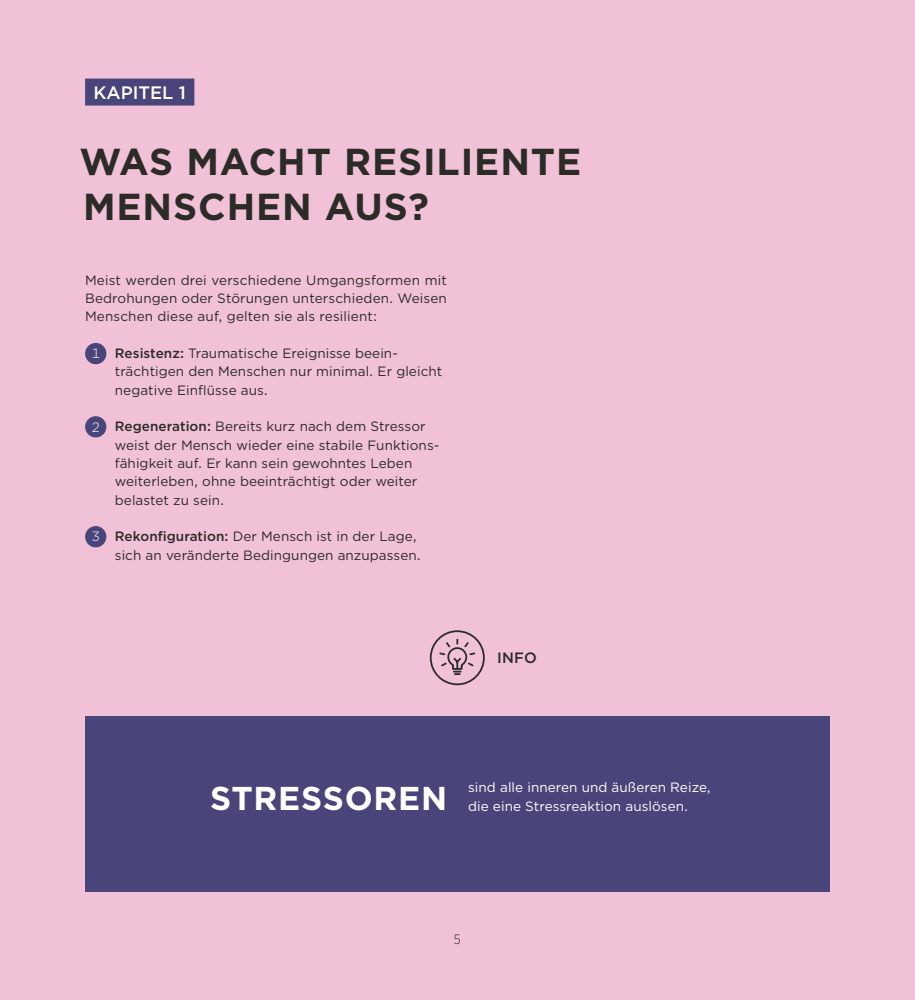
<style>
.page{position:relative;width:915px;height:1000px;background:#fff}
.page>*{position:absolute;margin:0;border:0;box-sizing:border-box;transform-origin:0 0}
.t1{font:700 37.5px/45px "Gotham";letter-spacing:.025em;color:#2b2b27}
.t2{font:700 33px "Gotham";letter-spacing:.025em;color:#fff}
.t3{font:500 18px "Gotham";color:#fff}
.t4{font:500 15px "Gotham";color:#2b2b27}
.t5{font:13.5px/18.3px "Gotham";letter-spacing:.005em;color:#2b2b27}
.t6{font:13.5px/18.3px "Gotham";letter-spacing:.005em;color:#fff}
.t7{font:300 13.5px "Gotham Narrow";color:#2b2b27}
.s1{font-weight:300;color:#fff}
.s2{font-weight:500}
</style>
<div class="page">
<div style="left:0;top:0;width:914px;height:999px;background:#f1c1d7"></div>
<div style="left:85px;top:343px;width:21px;height:21px;background:#494479;border-radius:50%"></div>
<div style="left:85px;top:416px;width:21px;height:21px;background:#494479;border-radius:50%"></div>
<div style="left:85px;top:526px;width:21px;height:21px;background:#494479;border-radius:50%"></div>
<div style="left:429px;top:630px;width:55px;height:55px;border:2px solid #2b2b27;border-radius:50%"></div>
<svg style="left:438px;top:637px;width:38px;height:37px"></svg>
<div style="left:85px;top:716px;width:744px;height:175px;background:#494479"></div>
<div style="left:85px;top:78px;width:109px;height:27px;background:#494479"></div>
<h3 class="t3" style="left:94px;top:81px;width:94px">KAPITEL 1</h3>
<h1 class="t1" style="left:79px;top:139px;width:503px">WAS MACHT RESILIENTE<br>MENSCHEN AUS?</h1>
<p class="t5" style="left:85px;top:270px;width:363px;text-align:justify">Meist werden drei verschiedene Umgangsformen mit Bedrohungen oder Störungen unterschieden. Weisen Menschen diese auf, gelten sie als resilient:</p>
<p class="t5" style="left:115px;top:344px;width:329px;text-indent:-23px"><span class="s1">1</span> <span class="s2">Resistenz:</span> Traumatische Ereignisse beein&shy;trächtigen den Menschen nur minimal. Er gleicht negative Einflüsse aus.</p>
<p class="t5" style="left:115px;top:417px;width:326px;text-indent:-23px"><span class="s1">2</span> <span class="s2">Regeneration:</span> Bereits kurz nach dem Stressor weist der Mensch wieder eine stabile Funktions&shy;fähigkeit auf. Er kann sein gewohntes Leben weiterleben, ohne beeinträchtigt oder weiter belastet zu sein.</p>
<p class="t5" style="left:115px;top:527px;width:307px;text-indent:-23px"><span class="s1">3</span> <span class="s2">Rekonfiguration:</span> Der Mensch ist in der Lage, sich an veränderte Bedingungen anzupassen.</p>
<p class="t4" style="left:497px;top:647px;width:41px">INFO</p>
<h2 class="t2" style="left:210px;top:776px;width:239px">STRESSOREN</h2>
<p class="t6" style="left:468px;top:777px;width:244px">sind alle inneren und äußeren Reize, die eine Stressreaktion auslösen.</p>
<p class="t7" style="left:454px;top:930px;width:9px">5</p>
</div>
